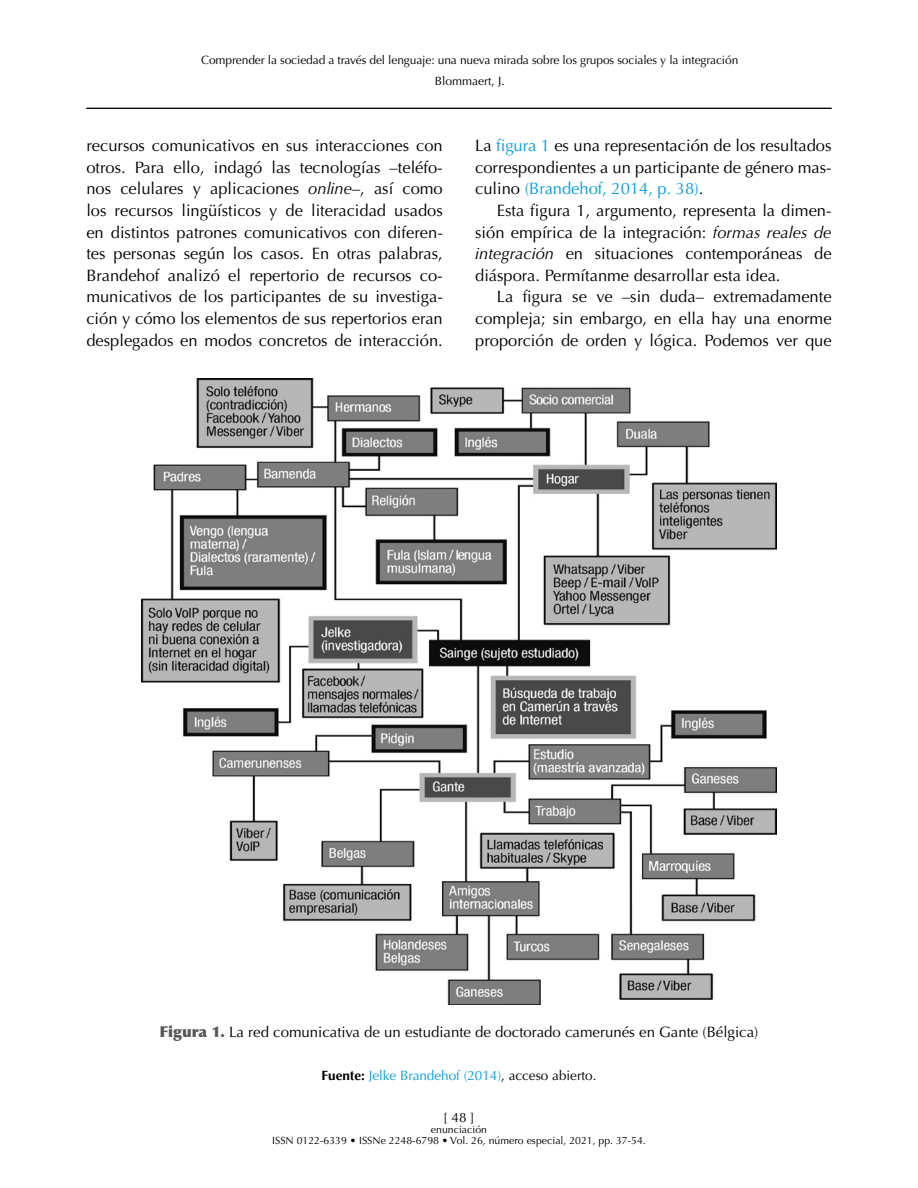
<style>
.page{position:relative;width:918px;height:1188px;background:#fff}
.page>*{position:absolute;margin:0;border:0;box-sizing:border-box;transform-origin:0 0}
.t1{font:16.5px/21.6px "Optima LT Std";color:#000;text-align:justify}
.t2{font:15px "Optima LT Std";color:#000}
.t3{font:13.5px "Optima LT Std";color:#009fe3}
.t4{font:13.5px "Optima LT Std";color:#000}
.t5{font:12px/21.6px "Optima LT Std";letter-spacing:-.01em;color:#000;text-align:center}
.t6{font:10.5px/10.8px "Optima LT Std";color:#000;text-align:center}
.s1{font-style:italic}
.s2{color:#009fe3}
.s3{font-weight:900;color:#575756}
.s4{font-weight:700;color:#000}
.s5{color:#000}
</style>
<div class="page">
<hr style="left:86px;top:108px;width:746px;height:1px;background:#000">
<img style="left:142px;top:379px;width:634px;height:626px">
<p class="t5" style="left:201px;top:49px;width:539px">Comprender la sociedad a través del lenguaje: una nueva mirada sobre los grupos sociales y la integración<br>Blommaert, J.</p>
<p class="t1" style="left:86px;top:135px;width:358px">recursos comunicativos en sus interacciones con otros. Para ello, indagó las tecnologías –teléfo&shy;nos celulares y aplicaciones <span class="s1">online</span>–, así como los recursos lingüísticos y de literacidad usados en distintos patrones comunicativos con diferen&shy;tes personas según los casos. En otras palabras, Brandehof analizó el repertorio de recursos co&shy;municativos de los participantes de su investiga&shy;ción y cómo los elementos de sus repertorios eran desplegados en modos concretos de interacción.</p>
<p class="t1" style="left:475px;top:135px;width:358px">La <span class="s2">figura 1</span> es una representación de los resultados correspondientes a un participante de género mas&shy;culino <span class="s2">(Brandehof, 2014, p. 38)</span>.</p>
<p class="t1" style="left:475px;top:200px;width:358px;text-indent:22px">Esta figura 1, argumento, representa la dimen&shy;sión empírica de la integración: <span class="s1">formas reales de integración</span> en situaciones contemporáneas de diáspora. Permítanme desarrollar esta idea.</p>
<p class="t1" style="left:475px;top:286px;width:358px;text-indent:22px">La figura se ve –sin duda– extremadamente compleja; sin embargo, en ella hay una enorme proporción de orden y lógica. Podemos ver que</p>
<p class="t2" style="left:160px;top:1023px;width:600px"><span class="s3">Figura 1.</span> La red comunicativa de un estudiante de doctorado camerunés en Gante (Bélgica)</p>
<p class="t3" style="left:321px;top:1068px;width:277px"><span class="s4">Fuente:</span> Jelke Brandehof (2014)<span class="s5">, acceso abierto.</span></p>
<p class="t4" style="left:443px;top:1110px;width:33px">[ 48 ]</p>
<p class="t6" style="left:272px;top:1124px;width:375px">enunciación<br>ISSN 0122-6339 • ISSNe 2248-6798 • Vol. 26, número especial, 2021, pp. 37-54.</p>
</div>
